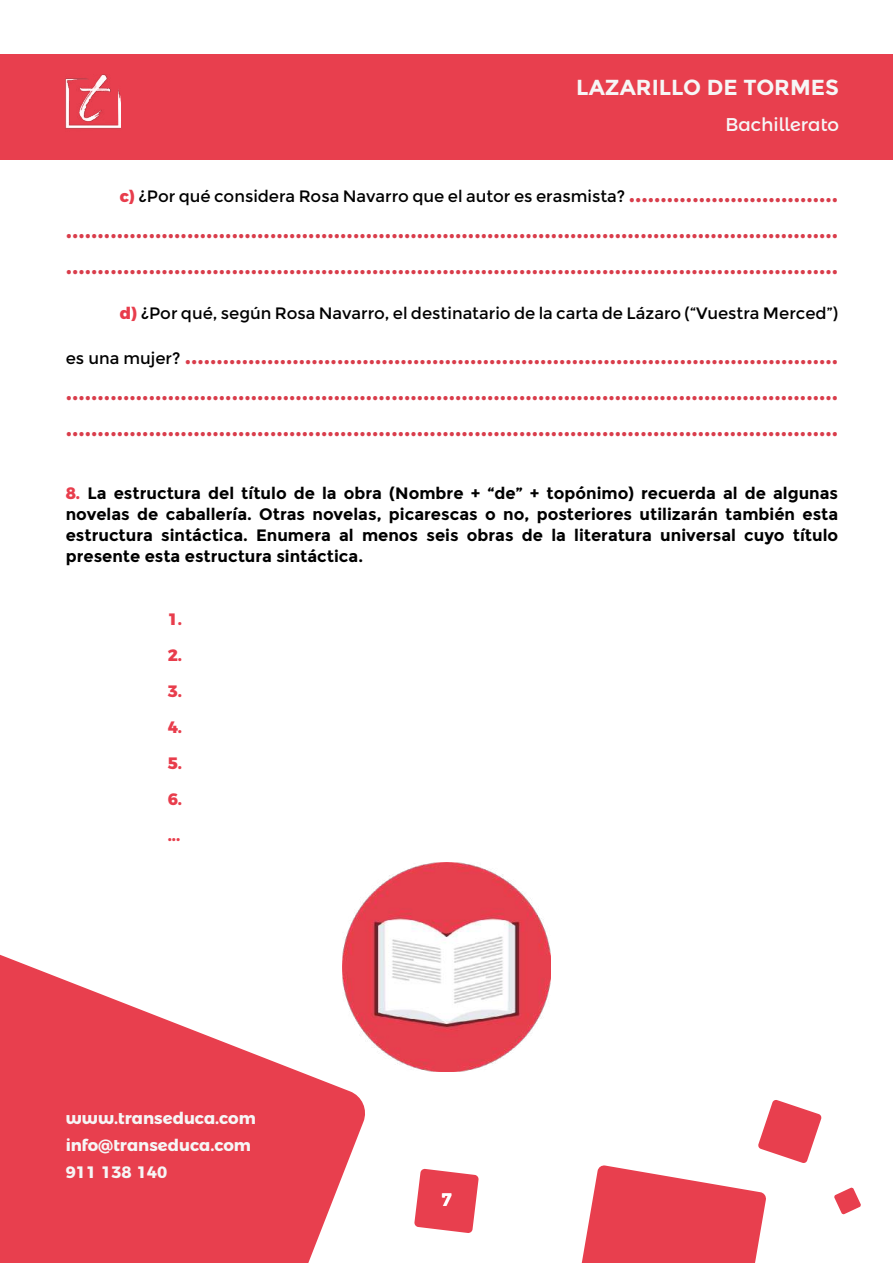
<style>
.page{position:relative;width:893px;height:1263px;background:#fff}
.page>*{position:absolute;margin:0;border:0;box-sizing:border-box;transform-origin:0 0}
.t1{font:600 27px/36px "Montserrat";color:#d93d4b}
.t2{font:700 21.75px "Montserrat";color:#f6f6f6}
.t3{font:18.45px "Montserrat Alternates";color:#f6f6f6}
.t4{font:700 18px "Montserrat";color:#fff}
.t5{font:700 16.5px/21px "Montserrat";color:#000;text-align:justify}
.t6{font:16.5px "Montserrat";color:#000}
.t7{font:700 16.5px/27px "Montserrat Alternates";color:#f6f6f6}
.t8{font:800 16.5px/36px "Montserrat";color:#e83d4c;text-align:justify}
.s1{font-weight:800;color:#e83d4c}
.s2{font-weight:600;font-size:27px;color:#d93d4b}
.s3{font-weight:400;font-size:16.5px;color:#000}
</style>
<div class="page">
<div style="left:0;top:54px;width:893px;height:105px;background:#e83f4e"></div>
<svg style="left:0;top:954px;width:365px;height:309px;fill:#e83f4e"></svg>
<svg style="left:414px;top:1169px;width:65px;height:64px"></svg>
<svg style="left:581px;top:1100px;width:241px;height:163px"></svg>
<svg style="left:834px;top:1187px;width:27px;height:27px"></svg>
<img style="left:66px;top:74px;width:55px;height:55px">
<img style="left:342px;top:863px;width:209px;height:208px">
<p class="t2" style="left:576px;top:75px;width:264px">LAZARILLO DE TORMES</p>
<p class="t3" style="left:725px;top:110px;width:115px">Bachillerato</p>
<p class="t6" style="left:120px;top:187px;width:720px"><span class="s1">c)</span> ¿Por qué considera Rosa Navarro que el autor es erasmista? <span class="s2">.................................</span></p>
<p class="t1" style="left:66px;top:208px;width:774px">......................................................................................................................... .........................................................................................................................</p>
<p class="t6" style="left:120px;top:304px;width:720px"><span class="s1">d)</span> ¿Por qué, según Rosa Navarro, el destinatario de la carta de Lázaro (“Vuestra Merced”)</p>
<p class="t1" style="left:66px;top:334px;width:774px;text-align:justify"><span class="s3">es una mujer?</span> ....................................................................................................... ......................................................................................................................... .........................................................................................................................</p>
<p class="t5" style="left:66px;top:482px;width:774px"><span class="s1">8.</span> La estructura del título de la obra (Nombre + “de” + topónimo) recuerda al de algunas novelas de caballería. Otras novelas, picarescas o no, posteriores utilizarán también esta estructura sintáctica. Enumera al menos seis obras de la literatura universal cuyo título presente esta estructura sintáctica.</p>
<p class="t8" style="left:168px;top:599px;width:16px">1.<br>2.<br>3.<br>4.<br>5.<br>6. ...</p>
<p class="t7" style="left:66px;top:1103px;width:192px">www.transeduca.com info@transeduca.com<br>911 138 140</p>
<p class="t4" style="left:441px;top:1189px;width:12px">7</p>
</div>
